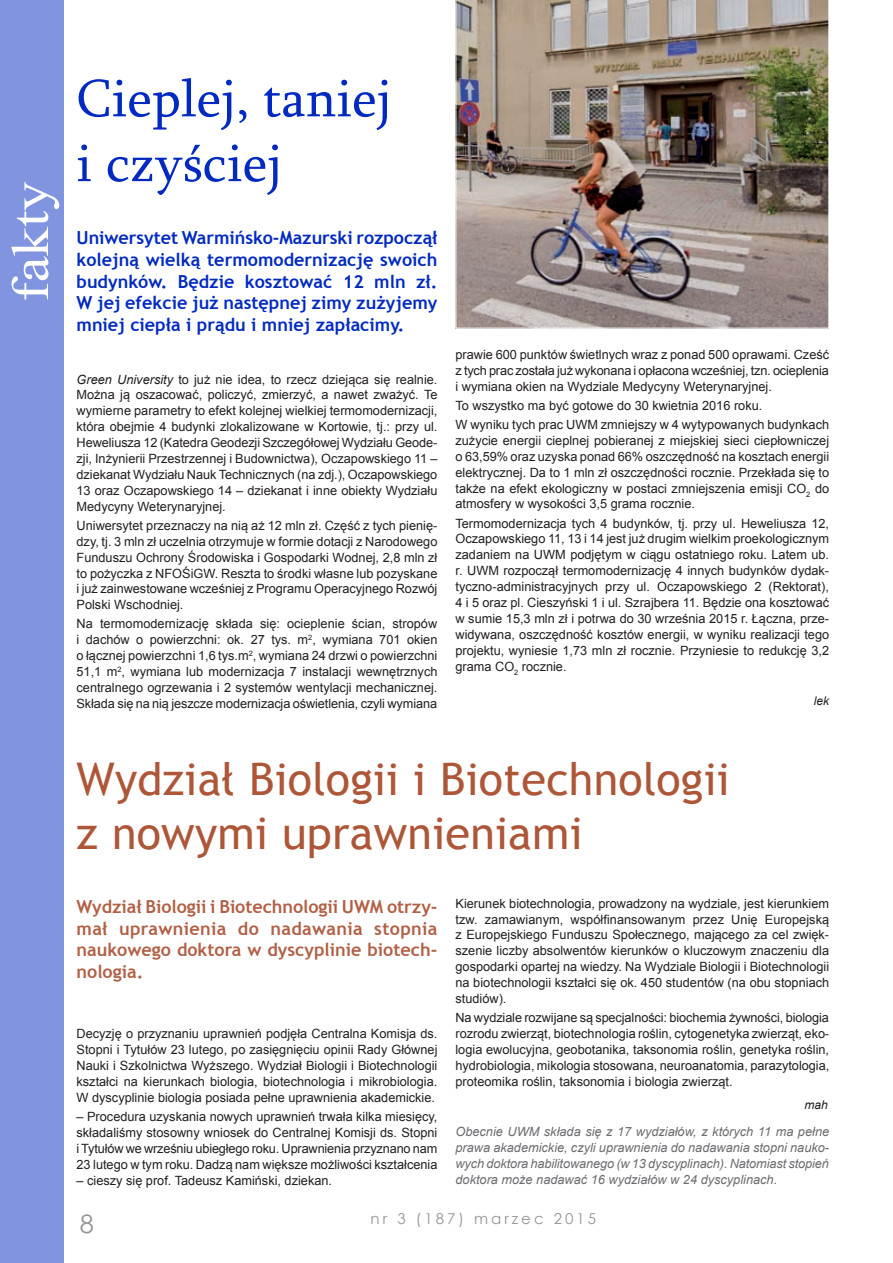
<style>
.page{position:relative;width:893px;height:1263px;background:#fff}
.page>*{position:absolute;margin:0;border:0;box-sizing:border-box;transform-origin:0 0}
.t1{font:54px/64.8px "Sylfaen";letter-spacing:.005em;color:#022ac0}
.t2{font:52.65px "Times New Roman";color:#fff;scale:1.11 1}
.t3{font:45px/54px "Trebuchet MS";letter-spacing:.005em;color:#ad5638}
.t4{font:25.5px "Century Gothic";color:#939598}
.t5{font:700 18px/21.6px "Trebuchet MS";color:#022ac0;text-align:justify}
.t6{font:700 18px/21.6px "Trebuchet MS";color:#b16045;text-align:justify}
.t7{font:15px "Century Gothic";letter-spacing:.2em;color:#939598}
.t8{font:12.75px/15.9px "Arial";color:#231f20;text-align:justify}
.t9{font:italic 12.75px/15.9px "Arial";color:#6c6d70;text-align:justify}
.t10{font:italic 12px "Arial";color:#231f20}
.s1{font-style:italic}
</style>
<div class="page">
<div style="left:0;top:0;width:64px;height:1263px;background:#8094df"></div>
<img style="left:455px;top:0;width:374px;height:328px">
<h2 class="t2" style="left:-5px;top:302px;width:110px;rotate:-90deg">fakty</h2>
<h1 class="t1" style="left:77px;top:65px;width:316px">Cieplej, taniej i czyściej</h1>
<h3 class="t5" style="left:77px;top:227px;width:362px">Uniwersytet Warmińsko-Mazurski rozpoczął kolejną wielką termomodernizację swoich budynków. Będzie kosztować 12 mln zł.<br>W jej efekcie już następnej zimy zużyjemy mniej ciepła i prądu i mniej zapłacimy.</h3>
<p class="t8" style="left:77px;top:371px;width:362px"><span class="s1">Green University</span> to już nie idea, to rzecz dziejąca się realnie.<br>Można ją oszacować, policzyć, zmierzyć, a nawet zważyć. Te wymierne parametry to efekt kolejnej wielkiej termomodernizacji, która obejmie 4 budynki zlokalizowane w Kortowie, tj.: przy ul.<br>Heweliusza 12 (Katedra Geodezji Szczegółowej Wydziału Geode&shy;zji, Inżynierii Przestrzennej i Budownictwa), Oczapowskiego 11 – dziekanat Wydziału Nauk Technicznych (na zdj.), Oczapowskiego 13 oraz Oczapowskiego 14 – dziekanat i inne obiekty Wydziału Medycyny Weterynaryjnej.</p>
<p class="t8" style="left:77px;top:517px;width:362px">Uniwersytet przeznaczy na nią aż 12 mln zł. Część z tych pienię&shy;dzy, tj. 3 mln zł uczelnia otrzymuje w formie dotacji z Narodowego Funduszu Ochrony Środowiska i Gospodarki Wodnej, 2,8 mln zł to pożyczka z NFOŚiGW. Reszta to środki własne lub pozyskane i już zainwestowane wcześniej z Programu Operacyjnego Rozwój Polski Wschodniej.</p>
<p class="t8" style="left:77px;top:616px;width:362px">Na termomodernizację składa się: ocieplenie ścian, stropów i dachów o powierzchni: ok. 27 tys. m<sup>2</sup>, wymiana 701 okien o łącznej powierzchni 1,6 tys.m<sup>2</sup>, wymiana 24 drzwi o powierzchni 51,1 m<sup>2</sup>, wymiana lub modernizacja 7 instalacji wewnętrznych centralnego ogrzewania i 2 systemów wentylacji mechanicznej.<br>Składa się na nią jeszcze modernizacja oświetlenia, czyli wymiana</p>
<p class="t8" style="left:455px;top:347px;width:375px">prawie 600 punktów świetlnych wraz z ponad 500 oprawami. Cześć z tych prac została już wykonana i opłacona wcześniej, tzn. ocieplenia i wymiana okien na Wydziale Medycyny Weterynaryjnej.</p>
<p class="t8" style="left:455px;top:396px;width:375px;line-height:19.2px">To wszystko ma być gotowe do 30 kwietnia 2016 roku.<br>W wyniku tych prac UWM zmniejszy w 4 wytypowanych budynkach</p>
<p class="t8" style="left:455px;top:432px;width:375px">zużycie energii cieplnej pobieranej z miejskiej sieci ciepłowniczej o 63,59% oraz uzyska ponad 66% oszczędność na kosztach energii elektrycznej. Da to 1 mln zł oszczędności rocznie. Przekłada się to także na efekt ekologiczny w postaci zmniejszenia emisji CO<sub>2</sub> do atmosfery w wysokości 3,5 grama rocznie.</p>
<p class="t8" style="left:455px;top:515px;width:375px">Termomodernizacja tych 4 budynków, tj. przy ul. Heweliusza 12, Oczapowskiego 11, 13 i 14 jest już drugim wielkim proekologicznym zadaniem na UWM podjętym w ciągu ostatniego roku. Latem ub. r. UWM rozpoczął termomodernizację 4 innych budynków dydak&shy;tyczno-administracyjnych przy ul. Oczapowskiego 2 (Rektorat), 4 i 5 oraz pl. Cieszyński 1 i ul. Szrajbera 11. Będzie ona kosztować w sumie 15,3 mln zł i potrwa do 30 września 2015 r. Łączna, prze&shy;widywana, oszczędność kosztów energii, w wyniku realizacji tego projektu, wyniesie 1,73 mln zł rocznie. Przyniesie to redukcję 3,2 grama CO<sub>2</sub> rocznie.</p>
<p class="t10" style="left:814px;top:693px;width:17px">lek</p>
<h3 class="t3" style="left:77px;top:753px;width:655px">Wydział Biologii i Biotechnologii z nowymi uprawnieniami</h3>
<p class="t8" style="left:455px;top:895px;width:375px">Kierunek biotechnologia, prowadzony na wydziale, jest kierunkiem tzw. zamawianym, współfinansowanym przez Unię Europejską z Europejskiego Funduszu Społecznego, mającego za cel zwięk&shy;szenie liczby absolwentów kierunków o kluczowym znaczeniu dla gospodarki opartej na wiedzy. Na Wydziale Biologii i Biotechnologii na biotechnologii kształci się ok. 450 studentów (na obu stopniach studiów).</p>
<p class="t8" style="left:455px;top:1010px;width:375px">Na wydziale rozwijane są specjalności: biochemia żywności, biologia rozrodu zwierząt, biotechnologia roślin, cytogenetyka zwierząt, eko&shy;logia ewolucyjna, geobotanika, taksonomia roślin, genetyka roślin, hydrobiologia, mikologia stosowana, neuroanatomia, parazytologia, proteomika roślin, taksonomia i biologia zwierząt.</p>
<h3 class="t6" style="left:77px;top:896px;width:362px">Wydział Biologii i Biotechnologii UWM otrzy&shy;mał uprawnienia do nadawania stopnia naukowego doktora w dyscyplinie biotech&shy;nologia.</h3>
<p class="t8" style="left:77px;top:1026px;width:362px">Decyzję o przyznaniu uprawnień podjęła Centralna Komisja ds.<br>Stopni i Tytułów 23 lutego, po zasięgnięciu opinii Rady Głównej Nauki i Szkolnictwa Wyższego. Wydział Biologii i Biotechnologii kształci na kierunkach biologia, biotechnologia i mikrobiologia.<br>W dyscyplinie biologia posiada pełne uprawnienia akademickie.</p>
<p class="t8" style="left:77px;top:1109px;width:362px">– Procedura uzyskania nowych uprawnień trwała kilka miesięcy, składaliśmy stosowny wniosek do Centralnej Komisji ds. Stopni i Tytułów we wrześniu ubiegłego roku. Uprawnienia przyznano nam 23 lutego w tym roku. Dadzą nam większe możliwości kształcenia</p>
<p class="t8" style="left:77px;top:1172px;width:257px">– cieszy się prof. Tadeusz Kamiński, dziekan.</p>
<p class="t10" style="left:804px;top:1097px;width:25px">mah</p>
<p class="t9" style="left:455px;top:1124px;width:375px">Obecnie UWM składa się z 17 wydziałów, z których 11 ma pełne prawa akademickie, czyli uprawnienia do nadawania stopni nauko&shy;wych doktora habilitowanego (w 13 dyscyplinach). Natomiast stopień doktora może nadawać 16 wydziałów w 24 dyscyplinach.</p>
<h3 class="t4" style="left:80px;top:1206px;width:16px">8</h3>
<p class="t7" style="left:371px;top:1208px;width:227px">nr 3 (187) marzec 2015</p>
</div>
